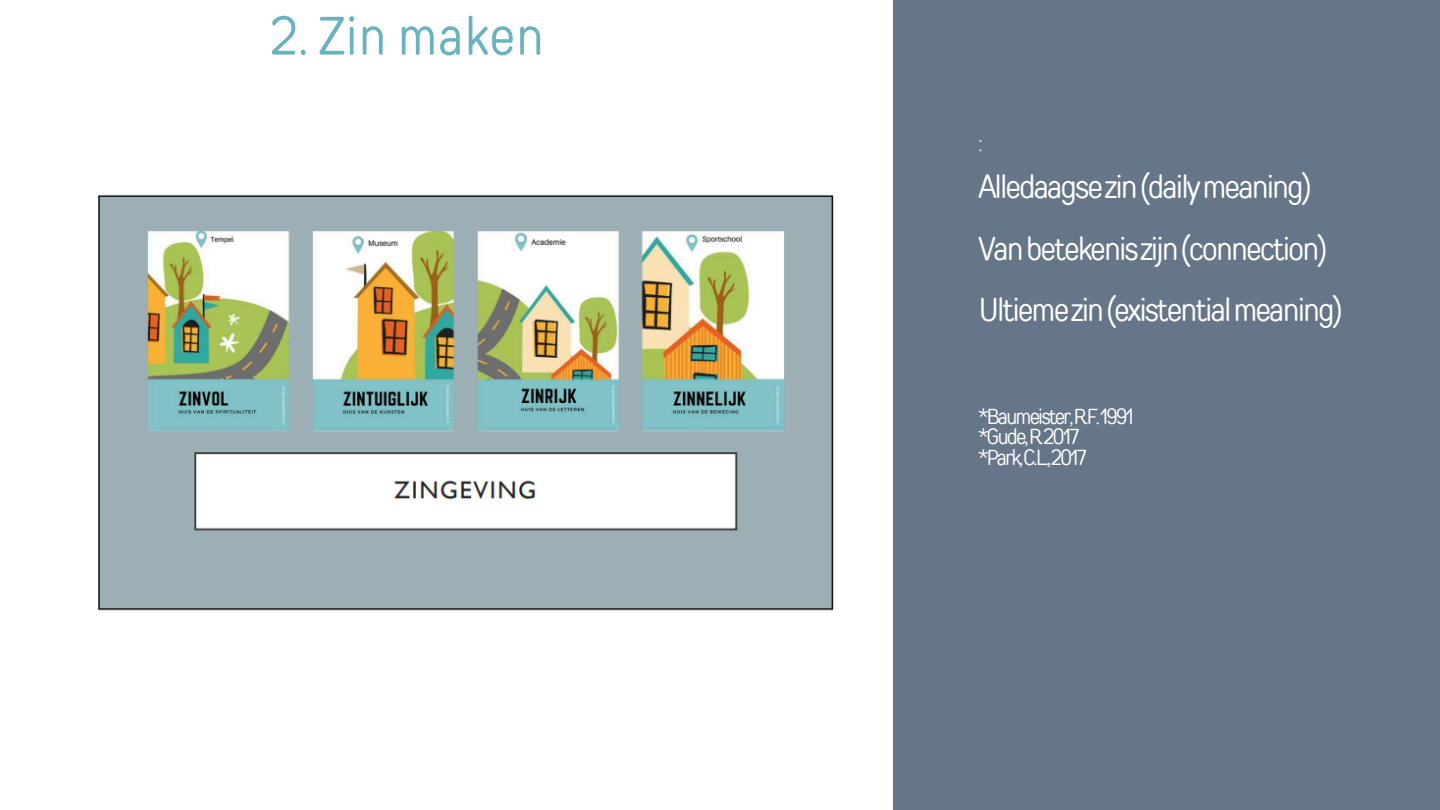
<style>
.page{position:relative;width:1440px;height:810px;background:#657689}
.page>*{position:absolute;margin:0;border:0;box-sizing:border-box;transform-origin:0 0}
.t1{font:54px "TT Rounds Condensed";letter-spacing:.01em;color:#69b3be}
.t2{font:32.4px "TT Rounds Condensed";letter-spacing:-.06em;color:#fff}
.t3{font:21.6px "TT Rounds Condensed";letter-spacing:-.09em;color:#fff}
.t4{font:20.2px "TT Rounds Condensed";color:#fff}
</style>
<div class="page">
<div style="left:0;top:0;width:892px;height:810px;background:#fff"></div>
<img style="left:98px;top:194px;width:736px;height:417px">
<p class="t1" style="left:270px;top:3px;width:275px">2. Zin maken</p>
<h1 class="t4" style="left:978px;top:132px;width:6px">:</h1>
<p class="t2" style="left:978px;top:168px;width:335px">Alledaagsezin(dailymeaning)</p>
<p class="t2" style="left:978px;top:229px;width:351px">Vanbetekeniszijn(connection)</p>
<h2 class="t2" style="left:978px;top:291px;width:366px">Ultiemezin(existentialmeaning)</h2>
<h2 class="t3" style="left:978px;top:404px;width:157px">*Baumeister,R.F.1991</h2>
<h2 class="t3" style="left:978px;top:424px;width:102px">*Gude,R.2017</h2>
<p class="t3" style="left:978px;top:444px;width:110px">*Park,C.L.,2017</p>
</div>
